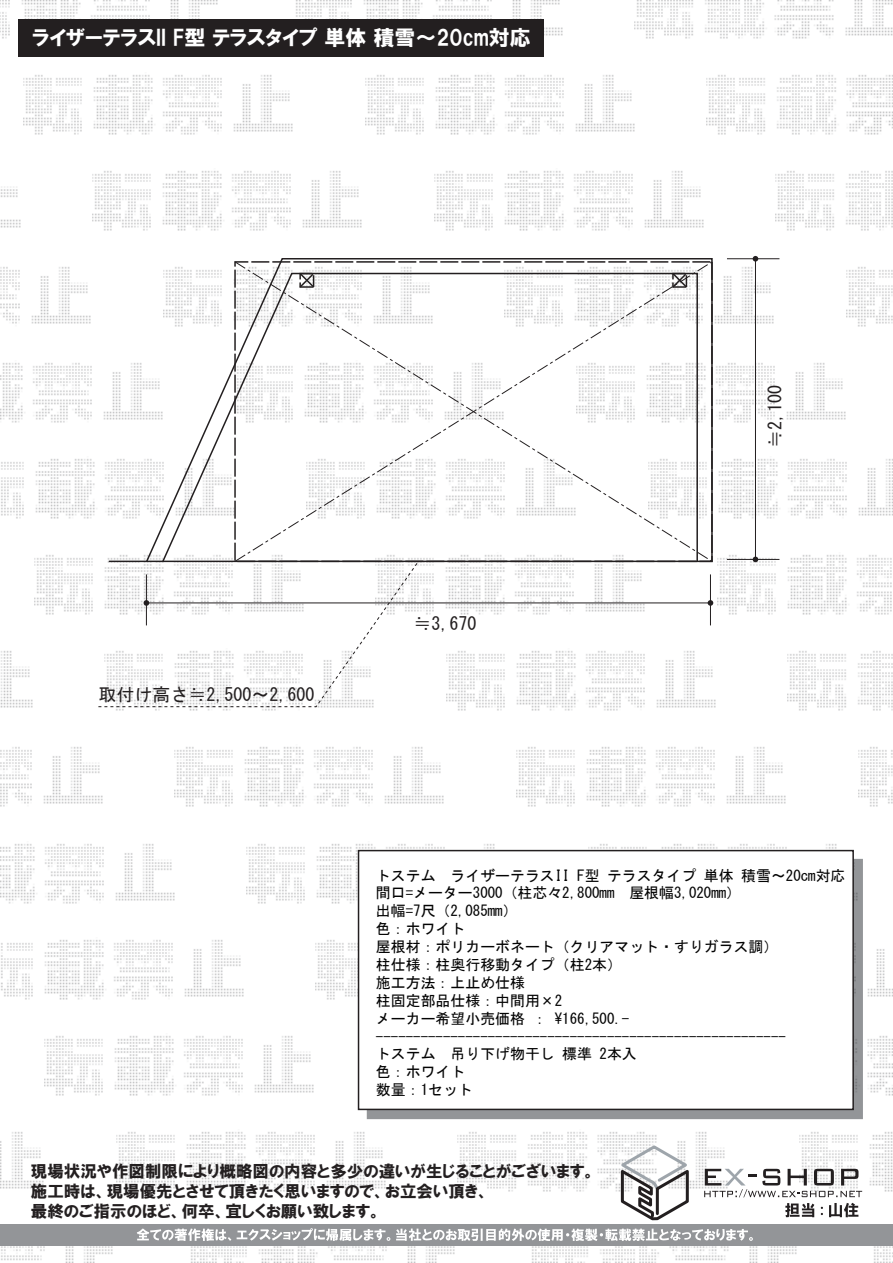
<style>
.page{position:relative;width:893px;height:1263px;background:#fff}
.page>*{position:absolute;margin:0;border:0;box-sizing:border-box;transform-origin:0 0}
.t1{font:21px "HGP Soei Kakugothic UB";color:#fff}
.t2{font:18px "MS Gothic";color:#231f20}
.t3{font:16.5px/19.8px "HGP Soei Kakugothic UB";color:#231f20}
.t4{font:14.85px/17.9px "MS Gothic";color:#030303}
</style>
<div class="page">
<img style="left:0;top:0;width:218px;height:39px">
<img style="left:296px;top:0;width:267px;height:36px">
<img style="left:635px;top:0;width:258px;height:39px">
<img style="left:24px;top:75px;width:269px;height:60px">
<img style="left:365px;top:75px;width:270px;height:60px">
<img style="left:707px;top:75px;width:186px;height:60px">
<img style="left:93px;top:171px;width:269px;height:60px">
<img style="left:0;top:186px;width:21px;height:42px">
<img style="left:434px;top:171px;width:270px;height:60px">
<img style="left:776px;top:171px;width:117px;height:60px">
<img style="left:0;top:267px;width:91px;height:57px">
<img style="left:714px;top:267px;width:60px;height:57px">
<img style="left:846px;top:267px;width:47px;height:60px">
<img style="left:0;top:363px;width:145px;height:60px">
<img style="left:716px;top:363px;width:130px;height:60px">
<img style="left:1px;top:459px;width:144px;height:60px">
<img style="left:718px;top:459px;width:175px;height:60px">
<img style="left:34px;top:555px;width:111px;height:60px">
<img style="left:419px;top:564px;width:227px;height:51px">
<img style="left:717px;top:555px;width:175px;height:60px">
<img style="left:105px;top:707px;width:269px;height:4px">
<img style="left:0;top:651px;width:33px;height:57px">
<img style="left:446px;top:651px;width:270px;height:60px">
<img style="left:788px;top:651px;width:105px;height:60px">
<img style="left:0;top:747px;width:103px;height:60px">
<img style="left:175px;top:747px;width:269px;height:60px">
<img style="left:858px;top:747px;width:35px;height:60px">
<img style="left:516px;top:747px;width:270px;height:60px">
<img style="left:0;top:844px;width:175px;height:60px">
<img style="left:247px;top:844px;width:270px;height:60px">
<img style="left:588px;top:844px;width:270px;height:15px">
<img style="left:1px;top:940px;width:243px;height:60px">
<img style="left:316px;top:937px;width:42px;height:63px">
<img style="left:867px;top:949px;width:26px;height:48px">
<img style="left:45px;top:1036px;width:269px;height:60px">
<img style="left:867px;top:1036px;width:26px;height:60px">
<img style="left:0;top:1132px;width:44px;height:57px">
<img style="left:116px;top:1132px;width:270px;height:60px">
<img style="left:800px;top:1132px;width:93px;height:60px">
<img style="left:458px;top:1132px;width:270px;height:60px">
<img style="left:0;top:1245px;width:117px;height:18px">
<img style="left:188px;top:1245px;width:270px;height:18px">
<img style="left:872px;top:1245px;width:21px;height:18px">
<img style="left:530px;top:1245px;width:270px;height:18px">
<svg style="left:145px;top:258px;width:568px;height:305px"></svg>
<hr style="left:109px;top:561px;width:588px;height:1px;background:#231f20">
<svg style="left:617px;top:1143px;width:74px;height:78px"></svg>
<svg style="left:704px;top:1169px;width:158px;height:28px"></svg>
<div style="left:367px;top:859px;width:496px;height:260px;background:#939598"></div>
<div style="left:358px;top:850px;width:496px;height:260px;background:#fff;border:2px solid #231f20"></div>
<div style="left:18px;top:19px;width:526px;height:38px;background:#231f20"></div>
<div style="left:0;top:1224px;width:893px;height:21px;background:#939598"></div>
<svg style="left:137px;top:1228px;width:94px;height:13px"></svg>
<svg style="left:237px;top:1228px;width:153px;height:13px"></svg>
<svg style="left:396px;top:1228px;width:357px;height:13px"></svg>
<svg style="left:785px;top:1203px;width:29px;height:14px"></svg>
<svg style="left:829px;top:1203px;width:29px;height:14px"></svg>
<hr style="left:710px;top:574px;width:1px;height:51px;background:#231f20">
<hr style="left:146px;top:602px;width:564px;height:1px;background:#231f20">
<svg style="left:708px;top:600px;width:5px;height:6px"></svg>
<hr style="left:727px;top:258px;width:52px;height:1px;background:#231f20">
<hr style="left:727px;top:559px;width:52px;height:1px;background:#231f20">
<hr style="left:755px;top:259px;width:1px;height:300px;background:#231f20">
<svg style="left:753px;top:557px;width:5px;height:5px"></svg>
<svg style="left:753px;top:256px;width:5px;height:6px"></svg>
<svg style="left:98px;top:560px;width:321px;height:147px"></svg>
<h1 class="t1" style="left:32px;top:27px;width:500px">ライザーテラスII F型 テラスタイプ 単体 積雪～20cm対応</h1>
<p class="t2" style="left:98px;top:685px;width:217px">取付け高さ≒2,500～2,600</p>
<p class="t2" style="left:413px;top:614px;width:64px">≒3,670</p>
<p class="t2" style="left:766px;top:448px;width:64px;rotate:-90deg">≒2,100</p>
<p class="t4" style="left:376px;top:866px;width:471px">トステム ライザーテラスII F型 テラスタイプ 単体 積雪～20cm対応間口=メーター3000（柱芯々2,800mm　屋根幅3,020mm）<br>出幅=7尺（2,085mm）<br>色：ホワイト<br>屋根材：ポリカーボネート（クリアマット・すりガラス調）<br>柱仕様：柱奥行移動タイプ（柱2本）<br>施工方法：上止め仕様<br>柱固定部品仕様：中間用×2<br>メーカー希望小売価格 ： \166,500.- -------------------------------------------------------<br>トステム 吊り下げ物干し 標準 2本入<br>色：ホワイト<br>数量：1セット</p>
<p class="t3" style="left:31px;top:1161px;width:566px">現場状況や作図制限により概略図の内容と多少の違いが生じることがございます。施工時は、現場優先とさせて頂きたく思いますので、お立会い頂き、<br>最終のご指示のほど、何卒、宜しくお願い致します。</p>
</div>
